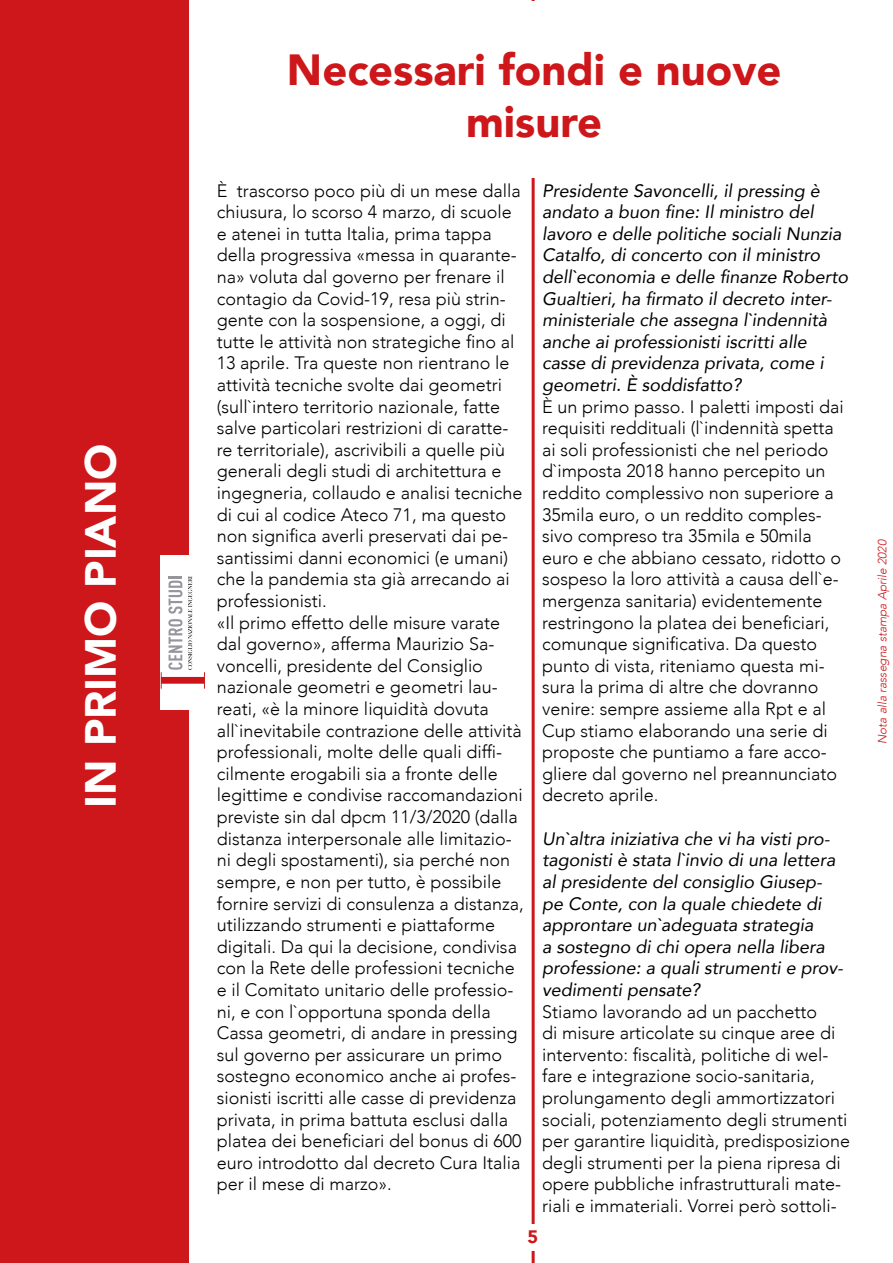
<style>
.page{position:relative;width:893px;height:1263px;background:#fff}
.page>*{position:absolute;margin:0;border:0;box-sizing:border-box;transform-origin:0 0}
.t1{font:900 43.5px/52.2px "Avenir";color:#cd171a;text-align:center}
.t2{font:900 43.5px "Avenir";color:#fff}
.t3{font:300 18px/21.6px "Avenir";color:#000}
.t4{font:italic 18px/21.6px "Avenir";color:#000}
.t5{font:900 18px "Avenir";color:#cd171a}
.t6{font:italic 300 12px "Avenir";color:#cd171a}
</style>
<div class="page">
<hr style="left:532px;top:0;width:3px;height:1263px;background:#cd171a">
<div style="left:0;top:0;width:188px;height:1263px;background:#cd171a"></div>
<div style="left:516px;top:1225px;width:33px;height:25px;background:#fff"></div>
<div style="left:489px;top:1px;width:72px;height:12px;background:#fff"></div>
<div style="left:495px;top:166px;width:73px;height:12px;background:#fff"></div>
<div style="left:161px;top:555px;width:56px;height:155px;background:#fff"></div>
<svg style="left:161px;top:576px;width:44px;height:113px"></svg>
<div style="left:220px;top:13px;width:629px;height:153px;background:#fff"></div>
<h1 class="t2" style="left:63px;top:808px;width:365px;rotate:-90deg">IN PRIMO PIANO</h1>
<h1 class="t1" style="left:287px;top:43px;width:496px">Necessari fondi e nuove misure</h1>
<p class="t3" style="left:217px;top:180px;width:308px">È trascorso poco più di un mese dalla chiusura, lo scorso 4 marzo, di scuole e atenei in tutta Italia, prima tappa della progressiva «messa in quarante&shy;na» voluta dal governo per frenare il contagio da Covid-19, resa più strin&shy;gente con la sospensione, a oggi, di tutte le attività non strategiche fino al 13 aprile. Tra queste non rientrano le attività tecniche svolte dai geometri (sull`intero territorio nazionale, fatte salve particolari restrizioni di caratte&shy;re territoriale), ascrivibili a quelle più generali degli studi di architettura e ingegneria, collaudo e analisi tecniche di cui al codice Ateco 71, ma questo non significa averli preservati dai pe&shy;santissimi danni economici (e umani) che la pandemia sta già arrecando ai professionisti.<br>«Il primo effetto delle misure varate dal governo», afferma Maurizio Sa&shy;voncelli, presidente del Consiglio nazionale geometri e geometri lau&shy;reati, «è la minore liquidità dovuta all`inevitabile contrazione delle attività professionali, molte delle quali diffi&shy;cilmente erogabili sia a fronte delle legittime e condivise raccomandazioni previste sin dal dpcm 11/3/2020 (dalla distanza interpersonale alle limitazio&shy;ni degli spostamenti), sia perché non sempre, e non per tutto, è possibile fornire servizi di consulenza a distanza, utilizzando strumenti e piattaforme digitali. Da qui la decisione, condivisa con la Rete delle professioni tecniche e il Comitato unitario delle professio&shy;ni, e con l`opportuna sponda della Cassa geometri, di andare in pressing sul governo per assicurare un primo sostegno economico anche ai profes&shy;sionisti iscritti alle casse di previdenza privata, in prima battuta esclusi dalla platea dei beneficiari del bonus di 600 euro introdotto dal decreto Cura Italia per il mese di marzo».</p>
<p class="t4" style="left:542px;top:179px;width:307px">Presidente Savoncelli, il pressing è andato a buon fine: Il ministro del lavoro e delle politiche sociali Nunzia Catalfo, di concerto con il ministro dell`economia e delle finanze Roberto Gualtieri, ha firmato il decreto inter&shy;ministeriale che assegna l`indennità anche ai professionisti iscritti alle casse di previdenza privata, come i geometri. È soddisfatto?</p>
<p class="t3" style="left:542px;top:396px;width:303px">È un primo passo. I paletti imposti dai requisiti reddituali (l`indennità spetta ai soli professionisti che nel periodo d`imposta 2018 hanno percepito un reddito complessivo non superiore a 35mila euro, o un reddito comples&shy;sivo compreso tra 35mila e 50mila euro e che abbiano cessato, ridotto o sospeso la loro attività a causa dell`e&shy;mergenza sanitaria) evidentemente restringono la platea dei beneficiari, comunque significativa. Da questo punto di vista, riteniamo questa mi&shy;sura la prima di altre che dovranno venire: sempre assieme alla Rpt e al Cup stiamo elaborando una serie di proposte che puntiamo a fare acco&shy;gliere dal governo nel preannunciato decreto aprile.</p>
<p class="t4" style="left:542px;top:827px;width:302px">Un`altra iniziativa che vi ha visti pro&shy;tagonisti è stata l`invio di una lettera al presidente del consiglio Giusep&shy;pe Conte, con la quale chiedete di approntare un`adeguata strategia<br>a sostegno di chi opera nella libera professione: a quali strumenti e prov&shy;vedimenti pensate?</p>
<p class="t3" style="left:542px;top:1000px;width:310px">Stiamo lavorando ad un pacchetto<br>di misure articolate su cinque aree di intervento: fiscalità, politiche di wel&shy;fare e integrazione socio-sanitaria, prolungamento degli ammortizzatori sociali, potenziamento degli strumenti per garantire liquidità, predisposizione degli strumenti per la piena ripresa di opere pubbliche infrastrutturali mate&shy;riali e immateriali. Vorrei però sottoli-</p>
<p class="t5" style="left:528px;top:1222px;width:12px">5</p>
<p class="t6" style="left:875px;top:744px;width:206px;rotate:-90deg">Nota alla rassegna stampa Aprile 2020</p>
</div>
